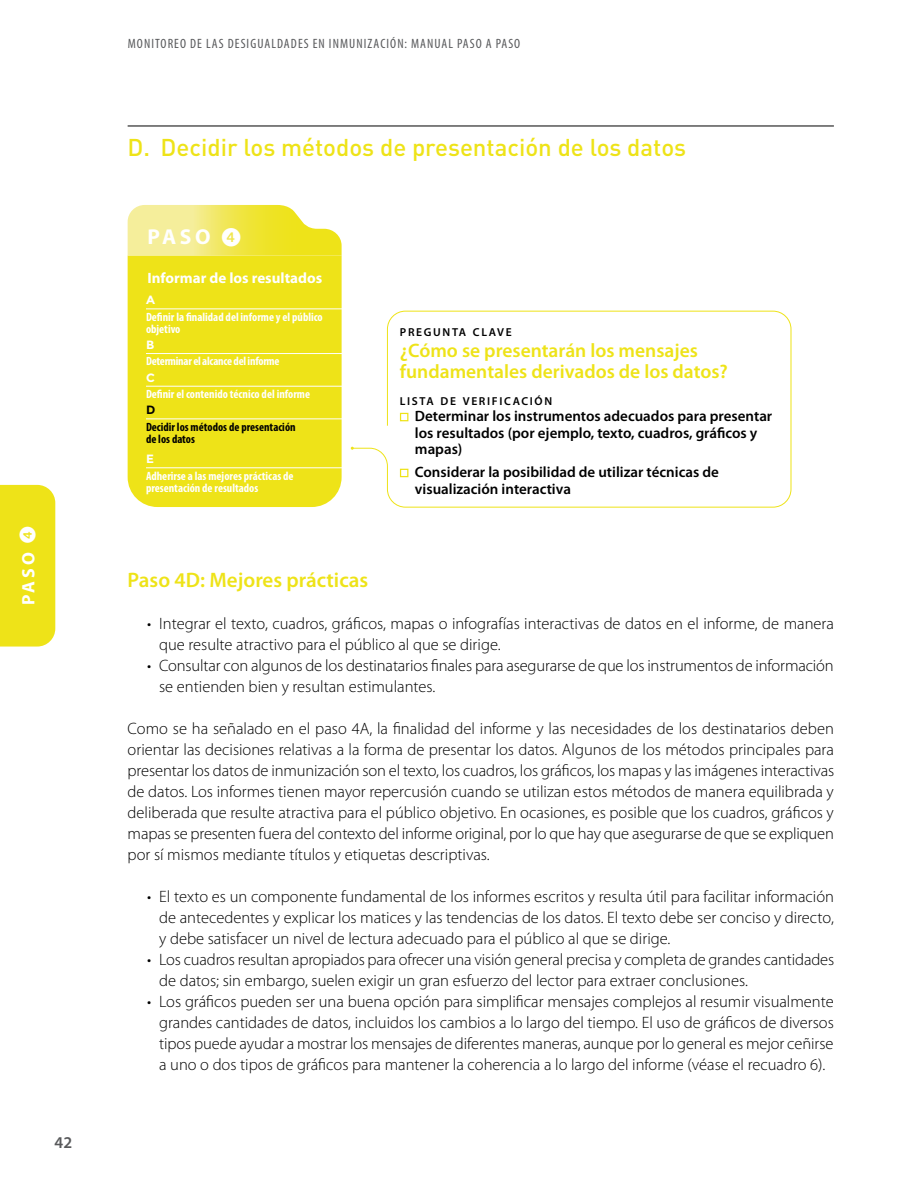
<style>
.page{position:relative;width:919px;height:1191px;background:#fff}
.page>*{position:absolute;margin:0;border:0;box-sizing:border-box;transform-origin:0 0}
.t1{font:500 24px "DIN";color:#eee318}
.t2{font:700 21.6px "Myriad Pro";color:#fff}
.t3{font:600 21px "Myriad Pro";color:#eee318}
.t4{font:600 19.5px/21px "Myriad Pro";color:#eee318}
.t5{font:700 18px "Myriad Pro";color:#fff}
.t6{font:300 16.5px/21px "Myriad Pro";color:#000}
.t7{font:600 16.5px "Myriad Pro";color:#58595b}
.t8{font:600 15px/16.5px "Myriad Pro";color:#000}
.t9{font:700 15px "Myriad Pro";color:#fff}
.t10{font:condensed 13.5px "Myriad Pro";letter-spacing:.08em;color:#58595b}
.t11{font:700 condensed 12px/12px "Myriad Pro";color:#fff}
.t12{font:700 condensed 12px/12px "Myriad Pro";color:#000}
.t13{font:700 condensed 12px "Myriad Pro";letter-spacing:-.02em;color:#fff}
.t14{font:700 12px "Montserrat";color:#fff}
.t15{font:700 12px "Montserrat";color:#000}
.t16{font:600 11.55px "Myriad Pro";letter-spacing:.145em;color:#000}
.s1{font-family:"European Pi One";font-weight:400;font-size:16.5px}
.s2{font-family:"European Pi One";font-weight:400;font-size:18.9px}
</style>
<div class="page">
<div style="left:128px;top:255px;width:213px;height:252px;background:#eee318"></div>
<svg style="left:128px;top:205px;width:213px;height:50px;background:#f2ea6e"></svg>
<div style="left:0;top:485px;width:55px;height:161px;background:#eee318"></div>
<svg style="left:351px;top:310px;width:440px;height:198px"></svg>
<hr style="left:128px;top:126px;width:705px;height:1px;background:#000">
<div style="left:400px;top:413px;width:8px;height:8px;border:1px solid #eee318"></div>
<div style="left:400px;top:469px;width:8px;height:8px;border:1px solid #eee318"></div>
<hr style="left:146px;top:309px;width:203px;height:1px;background:#fff">
<hr style="left:146px;top:353px;width:203px;height:1px;background:#fff">
<hr style="left:146px;top:386px;width:203px;height:1px;background:#fff">
<hr style="left:146px;top:418px;width:203px;height:1px;background:#fff">
<hr style="left:146px;top:467px;width:203px;height:1px;background:#fff">
<p class="t5" style="left:17px;top:605px;width:80px;rotate:-90deg">PASO <span class="s1">4</span></p>
<p class="t7" style="left:55px;top:1132px;width:19px">42</p>
<p class="t10" style="left:128px;top:35px;width:394px">MONITOREO DE LAS DESIGUALDADES EN INMUNIZACIÓN: MANUAL PASO A PASO</p>
<h1 class="t1" style="left:128px;top:132px;width:560px">D. Decidir los métodos de presentación de los datos</h1>
<h2 class="t2" style="left:147px;top:223px;width:95px">PASO <span class="s2">4</span></h2>
<p class="t9" style="left:147px;top:268px;width:176px">Informar de los resultados</p>
<p class="t14" style="left:146px;top:293px;width:10px">A</p>
<p class="t11" style="left:146px;top:310px;width:178px">Definir la finalidad del informe y el público objetivo</p>
<p class="t14" style="left:146px;top:337px;width:10px">B</p>
<p class="t13" style="left:146px;top:354px;width:135px">Determinar el alcance del informe</p>
<p class="t14" style="left:146px;top:370px;width:10px">C</p>
<p class="t11" style="left:146px;top:388px;width:165px">Definir el contenido técnico del informe</p>
<p class="t15" style="left:146px;top:403px;width:11px">D</p>
<p class="t12" style="left:146px;top:420px;width:151px">Decidir los métodos de presentación de los datos</p>
<p class="t14" style="left:146px;top:452px;width:9px">E</p>
<p class="t11" style="left:146px;top:469px;width:149px">Adherirse a las mejores prácticas de presentación de resultados</p>
<p class="t16" style="left:400px;top:325px;width:113px">PREGUNTA CLAVE</p>
<p class="t4" style="left:400px;top:340px;width:329px">¿Cómo se presentarán los mensajes fundamentales derivados de los datos?</p>
<p class="t16" style="left:400px;top:393px;width:154px">LISTA DE VERIFICACIÓN</p>
<p class="t8" style="left:415px;top:408px;width:359px">Determinar los instrumentos adecuados para presentar los resultados (por ejemplo, texto, cuadros, gráficos y mapas)</p>
<p class="t8" style="left:415px;top:463px;width:305px">Considerar la posibilidad de utilizar técnicas de visualización interactiva</p>
<p class="t3" style="left:128px;top:566px;width:242px">Paso 4D: Mejores prácticas</p>
<p class="t6" style="left:159px;top:613px;width:676px;text-indent:-12px">• Integrar el texto, cuadros, gráficos, mapas o infografías interactivas de datos en el informe, de manera que resulte atractivo para el público al que se dirige.</p>
<p class="t6" style="left:159px;top:655px;width:676px;text-indent:-12px">• Consultar con algunos de los destinatarios finales para asegurarse de que los instrumentos de información se entienden bien y resultan estimulantes.</p>
<p class="t6" style="left:128px;top:718px;width:708px;text-align:justify">Como se ha señalado en el paso 4A, la finalidad del informe y las necesidades de los destinatarios deben orientar las decisiones relativas a la forma de presentar los datos. Algunos de los métodos principales para presentar los datos de inmunización son el texto, los cuadros, los gráficos, los mapas y las imágenes interactivas de datos. Los informes tienen mayor repercusión cuando se utilizan estos métodos de manera equilibrada y deliberada que resulte atractiva para el público objetivo. En ocasiones, es posible que los cuadros, gráficos y mapas se presenten fuera del contexto del informe original, por lo que hay que asegurarse de que se expliquen por sí mismos mediante títulos y etiquetas descriptivas.</p>
<p class="t6" style="left:159px;top:886px;width:676px;text-align:justify;text-indent:-12px">• El texto es un componente fundamental de los informes escritos y resulta útil para facilitar información de antecedentes y explicar los matices y las tendencias de los datos. El texto debe ser conciso y directo, y debe satisfacer un nivel de lectura adecuado para el público al que se dirige.</p>
<p class="t6" style="left:159px;top:949px;width:676px;text-indent:-12px">• Los cuadros resultan apropiados para ofrecer una visión general precisa y completa de grandes cantidades de datos; sin embargo, suelen exigir un gran esfuerzo del lector para extraer conclusiones.</p>
<p class="t6" style="left:159px;top:991px;width:676px;text-align:justify;text-indent:-12px">• Los gráficos pueden ser una buena opción para simplificar mensajes complejos al resumir visualmente grandes cantidades de datos, incluidos los cambios a lo largo del tiempo. El uso de gráficos de diversos tipos puede ayudar a mostrar los mensajes de diferentes maneras, aunque por lo general es mejor ceñirse a uno o dos tipos de gráficos para mantener la coherencia a lo largo del informe (véase el recuadro 6).</p>
</div>
